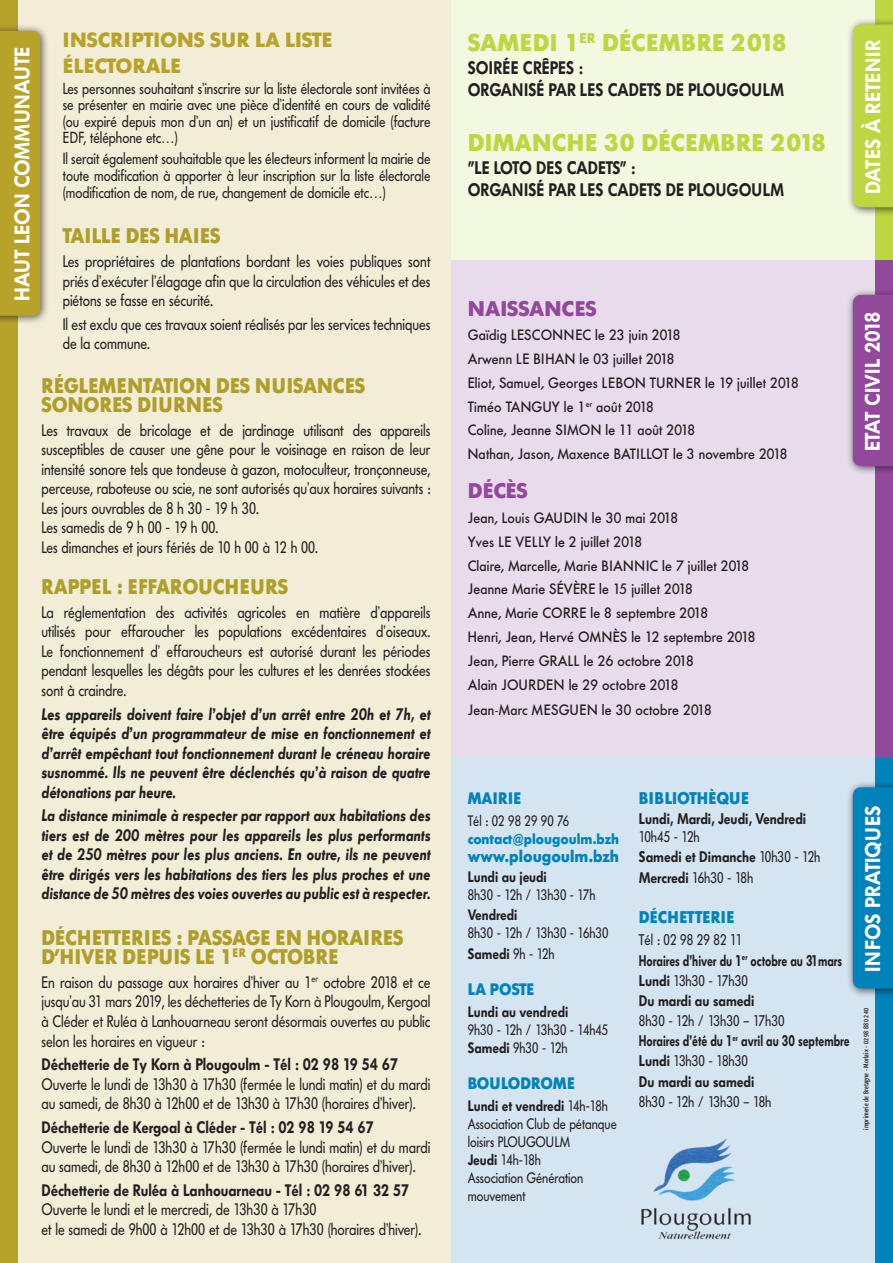
<style>
.page{position:relative;width:893px;height:1263px;background:#fff}
.page>*{position:absolute;margin:0;border:0;box-sizing:border-box;transform-origin:0 0}
.t1{font:700 24px "Futura BQ";letter-spacing:.02em;color:#bdd641}
.t2{font:700 21px/19.5px "Futura BQ";color:#b09e2b;scale:.9 1}
.t3{font:600 21px "Futura BQ";color:#fff;scale:.95 1}
.t4{font:700 21px "Futura BQ";letter-spacing:.02em;color:#b09e2b;scale:.9 1}
.t5{font:700 21px "Futura BQ";color:#93499b}
.t6{font:600 20.85px "Futura BQ";color:#fff;scale:.95 1}
.t7{font:700 20.4px/25.5px "Futura BQ";color:#b8a32a}
.t8{font:600 18px/22.5px "Futura BQ";color:#231f20;scale:.86 1}
.t9{font:700 16.8px "Futura BQ";color:#0083bb;scale:.9 1}
.t10{font:700 16.8px "Futura BQ";letter-spacing:.02em;color:#0083bb;scale:.9 1}
.t11{font:16.5px/19.5px "Futura BQ";color:#231f20;scale:.85 1}
.t12{font:italic 600 16.5px/19.5px "Futura BQ";color:#231f20;text-align:justify;scale:.85 1}
.t13{font:600 16.5px "Futura BQ";color:#231f20;scale:.85 1}
.t14{font:700 16.5px "Futura BQ";color:#0083bb;scale:.9 1}
.t15{font:15.9px/16.5px "Futura BQ";color:#231f20;text-align:justify;scale:.85 1}
.t16{font:600 15.3px/20.1px "Futura BQ";color:#231f20;scale:.74 1}
.t17{font:15.3px/20.1px "Futura BQ";color:#231f20;scale:.85 1}
.t18{font:600 15.3px "Futura BQ";color:#231f20;scale:.85 1}
.t19{font:15px/18px "Futura BQ";color:#231f20;scale:.85 1}
.t20{font:600 15px "Futura BQ";color:#231f20;scale:.85 1}
.t21{font:500 14.85px/23.7px "Futura BQ";color:#231f20;scale:.95 1}
.t22{font:700 14.25px "Futura BQ";color:#0083bb;scale:.9 1}
.t23{font:700 7.5px "Qlassik";color:#231f20;scale:.9 1}
.s1{font-weight:600}
.s2{font-weight:400}
</style>
<div class="page">
<div style="left:451px;top:0;width:442px;height:411px;background:#f3f8e1"></div>
<div style="left:876px;top:0;width:17px;height:411px;background:#bdd641"></div>
<div style="left:846px;top:17px;width:47px;height:200px;background:#231f20;opacity:.75"></div>
<div style="left:853px;top:24px;width:40px;height:183px;background:#bdd641"></div>
<div style="left:451px;top:260px;width:442px;height:576px;background:#e8dcec"></div>
<div style="left:876px;top:260px;width:17px;height:582px;background:#93499b"></div>
<div style="left:846px;top:288px;width:47px;height:188px;background:#231f20;opacity:.75"></div>
<div style="left:853px;top:295px;width:40px;height:171px;background:#93499b"></div>
<div style="left:451px;top:757px;width:442px;height:506px;background:#d4e4f1"></div>
<div style="left:876px;top:757px;width:17px;height:506px;background:#0083bb"></div>
<div style="left:846px;top:780px;width:47px;height:218px;background:#231f20;opacity:.75"></div>
<div style="left:853px;top:787px;width:40px;height:201px;background:#0083bb"></div>
<img style="left:641px;top:1138px;width:110px;height:102px">
<div style="left:0;top:0;width:451px;height:1263px;background:#f1edd7"></div>
<div style="left:0;top:0;width:17px;height:1263px;background:#b8a32a"></div>
<div style="left:0;top:24px;width:50px;height:302px;background:#231f20;opacity:.75"></div>
<div style="left:0;top:31px;width:40px;height:285px;background:#b8a32a"></div>
<p class="t3" style="left:10px;top:301px;width:269px;rotate:-90deg">HAUT LEON COMMUNAUTE</p>
<p class="t7" style="left:63px;top:28px;width:271px">INSCRIPTIONS SUR LA LISTE<br>ÉLECTORALE</p>
<p class="t15" style="left:63px;top:80px;width:434px">Les personnes souhaitant s’inscrire sur la liste électorale sont invitées à se présenter en mairie avec une pièce d’identité en cours de validité (ou expiré depuis mon d’un an) et un justificatif de domicile (facture EDF, téléphone etc…)</p>
<p class="t15" style="left:63px;top:150px;width:434px;line-height:17px">Il serait également souhaitable que les électeurs informent la mairie de toute modification à apporter à leur inscription sur la liste électorale (modification de nom, de rue, changement de domicile etc…)</p>
<p class="t2" style="left:63px;top:226px;width:177px">TAILLE DES HAIES</p>
<p class="t11" style="left:63px;top:252px;width:434px;text-align:justify">Les propriétaires de plantations bordant les voies publiques sont priés d’exécuter l’élagage afin que la circulation des véhicules et des piétons se fasse en sécurité.</p>
<p class="t11" style="left:63px;top:315px;width:434px">Il est exclu que ces travaux soient réalisés par les services techniques de la commune.</p>
<p class="t2" style="left:41px;top:375px;width:361px">RÉGLEMENTATION DES NUISANCES<br>SONORES DIURNES</p>
<p class="t11" style="left:41px;top:421px;width:459px">Les travaux de bricolage et de jardinage utilisant des appareils susceptibles de causer une gêne pour le voisinage en raison de leur intensité sonore tels que tondeuse à gazon, motoculteur, tronçonneuse, perceuse, raboteuse ou scie, ne sont autorisés qu’aux horaires suivants :<br>Les jours ouvrables de 8 h 30 - 19 h 30.<br>Les samedis de 9 h 00 - 19 h 00.<br>Les dimanches et jours fériés de 10 h 00 à 12 h 00.</p>
<p class="t4" style="left:41px;top:574px;width:275px">RAPPEL : EFFAROUCHEURS</p>
<p class="t11" style="left:41px;top:602px;width:459px;text-align:justify">La réglementation des activités agricoles en matière d’appareils utilisés pour effaroucher les populations excédentaires d’oiseaux.<br>Le fonctionnement d’ effaroucheurs est autorisé durant les périodes pendant lesquelles les dégâts pour les cultures et les denrées stockées sont à craindre.</p>
<p class="t12" style="left:41px;top:704px;width:459px">Les appareils doivent faire l’objet d’un arrêt entre 20h et 7h, et être équipés d’un programmateur de mise en fonctionnement et d’arrêt empêchant tout fonctionnement durant le créneau horaire susnommé. Ils ne peuvent être déclenchés qu’à raison de quatre détonations par heure.</p>
<p class="t12" style="left:41px;top:806px;width:459px">La distance minimale à respecter par rapport aux habitations des tiers est de 200 mètres pour les appareils les plus performants et de 250 mètres pour les plus anciens. En outre, ils ne peuvent être dirigés vers les habitations des tiers les plus proches et une distance de 50 mètres des voies ouvertes au public est à respecter.</p>
<p class="t2" style="left:41px;top:927px;width:404px">DÉCHETTERIES : PASSAGE EN HORAIRES<br>D’HIVER DEPUIS LE 1<sup>ER</sup> OCTOBRE</p>
<p class="t11" style="left:41px;top:973px;width:459px;text-align:justify">En raison du passage aux horaires d’hiver au 1<sup>er</sup> octobre 2018 et ce jusqu’au 31 mars 2019, les déchetteries de Ty Korn à Plougoulm, Kergoal à Cléder et Ruléa à Lanhouarneau seront désormais ouvertes au public selon les horaires en vigueur :</p>
<p class="t13" style="left:41px;top:1055px;width:421px">Déchetterie de Ty Korn à Plougoulm - Tél : 02 98 19 54 67</p>
<p class="t11" style="left:41px;top:1074px;width:459px">Ouverte le lundi de 13h30 à 17h30 (fermée le lundi matin) et du mardi au samedi, de 8h30 à 12h00 et de 13h30 à 17h30 (horaires d’hiver).</p>
<p class="t13" style="left:41px;top:1117px;width:393px">Déchetterie de Kergoal à Cléder - Tél : 02 98 19 54 67</p>
<p class="t11" style="left:41px;top:1137px;width:459px">Ouverte le lundi de 13h30 à 17h30 (fermée le lundi matin) et du mardi au samedi, de 8h30 à 12h00 et de 13h30 à 17h30 (horaires d’hiver).</p>
<p class="t13" style="left:41px;top:1180px;width:434px">Déchetterie de Ruléa à Lanhouarneau - Tél : 02 98 61 32 57</p>
<p class="t11" style="left:41px;top:1200px;width:448px">Ouverte le lundi et le mercredi, de 13h30 à 17h30<br>et le samedi de 9h00 à 12h00 et de 13h30 à 17h30 (horaires d’hiver).</p>
<h1 class="t1" style="left:468px;top:28px;width:321px">SAMEDI 1<sup>ER</sup> DÉCEMBRE 2018</h1>
<p class="t8" style="left:468px;top:57px;width:370px">SOIRÉE CRÊPES :<br>ORGANISÉ PAR LES CADETS DE PLOUGOULM</p>
<h1 class="t1" style="left:468px;top:128px;width:360px">DIMANCHE 30 DÉCEMBRE 2018</h1>
<p class="t8" style="left:468px;top:156px;width:370px">”LE LOTO DES CADETS” :<br>ORGANISÉ PAR LES CADETS DE PLOUGOULM</p>
<p class="t6" style="left:861px;top:194px;width:164px;rotate:-90deg">DATES À RETENIR</p>
<p class="t5" style="left:468px;top:296px;width:131px">NAISSANCES</p>
<p class="t21" style="left:468px;top:323px;width:350px">Gaïdig LESCONNEC le 23 juin 2018<br>Arwenn LE BIHAN le 03 juillet 2018<br>Eliot, Samuel, Georges LEBON TURNER le 19 juillet 2018<br>Timéo TANGUY le 1<sup>er</sup> août 2018<br>Coline, Jeanne SIMON le 11 août 2018<br>Nathan, Jason, Maxence BATILLOT le 3 novembre 2018</p>
<p class="t5" style="left:468px;top:478px;width:62px">DÉCÈS</p>
<p class="t21" style="left:468px;top:506px;width:305px">Jean, Louis GAUDIN le 30 mai 2018<br>Yves LE VELLY le 2 juillet 2018<br>Claire, Marcelle, Marie BIANNIC le 7 juillet 2018<br>Jeanne Marie SÉVÈRE le 15 juillet 2018<br>Anne, Marie CORRE le 8 septembre 2018<br>Henri, Jean, Hervé OMNÈS le 12 septembre 2018<br>Jean, Pierre GRALL le 26 octobre 2018<br>Alain JOURDEN le 29 octobre 2018</p>
<p class="t21" style="left:468px;top:698px;width:259px">Jean-Marc MESGUEN le 30 octobre 2018</p>
<p class="t6" style="left:860px;top:451px;width:149px;rotate:-90deg">ETAT CIVIL 2018</p>
<p class="t14" style="left:468px;top:788px;width:61px">MAIRIE</p>
<p class="t19" style="left:468px;top:812px;width:121px">Tél : 02 98 29 90 76</p>
<p class="t22" style="left:468px;top:830px;width:170px">contact@plougoulm.bzh</p>
<p class="t14" style="left:468px;top:846px;width:170px">www.plougoulm.bzh</p>
<p class="t20" style="left:468px;top:868px;width:94px">Lundi au jeudi</p>
<p class="t19" style="left:468px;top:886px;width:152px">8h30 - 12h / 13h30 - 17h</p>
<p class="t20" style="left:468px;top:906px;width:60px">Vendredi</p>
<p class="t19" style="left:468px;top:923px;width:167px;line-height:20.2px">8h30 - 12h / 13h30 - 16h30<br><span class="s1">Samedi</span> 9h - 12h</p>
<p class="t14" style="left:468px;top:978px;width:75px">LA POSTE</p>
<p class="t20" style="left:468px;top:1003px;width:120px">Lundi au vendredi</p>
<p class="t19" style="left:468px;top:1021px;width:167px">9h30 - 12h / 13h30 - 14h45<br><span class="s1">Samedi</span> 9h30 - 12h</p>
<p class="t14" style="left:468px;top:1073px;width:120px">BOULODROME</p>
<p class="t19" style="left:468px;top:1097px;width:177px"><span class="s1">Lundi et vendredi</span> 14h-18h<br>Association Club de pétanque loisirs PLOUGOULM<br><span class="s1">Jeudi</span> 14h-18h<br>Association Génération mouvement</p>
<p class="t9" style="left:639px;top:788px;width:124px">BIBLIOTHÈQUE</p>
<p class="t18" style="left:639px;top:810px;width:198px">Lundi, Mardi, Jeudi, Vendredi</p>
<p class="t17" style="left:639px;top:827px;width:215px">10h45 - 12h<br><span class="s1">Samedi et Dimanche</span> 10h30 - 12h<br><span class="s1">Mercredi</span> 16h30 - 18h</p>
<p class="t10" style="left:639px;top:907px;width:108px">DÉCHETTERIE</p>
<p class="t16" style="left:639px;top:930px;width:276px"><span class="s2">Tél : 02 98 29 82 11<br></span>Horaires d’hiver du 1<sup>er</sup> octobre au 31mars<br>Lundi <span class="s2">13h30 - 17h30<br></span>Du mardi au samedi</p>
<p class="t16" style="left:639px;top:1011px;width:286px"><span class="s2">8h30 - 12h / 13h30 – 17h30<br></span>Horaires d’été du 1<sup>er</sup> avril au 30 septembre<br>Lundi <span class="s2">13h30 - 18h30<br></span>Du mardi au samedi</p>
<p class="t17" style="left:639px;top:1091px;width:157px">8h30 - 12h / 13h30 – 18h</p>
<p class="t3" style="left:860px;top:972px;width:177px;rotate:-90deg">INFOS PRATIQUES</p>
<p class="t23" style="left:862px;top:1130px;width:137px;rotate:-90deg">imprimerie de Bretagne - Morlaix - 02 98 88 02 40</p>
</div>
